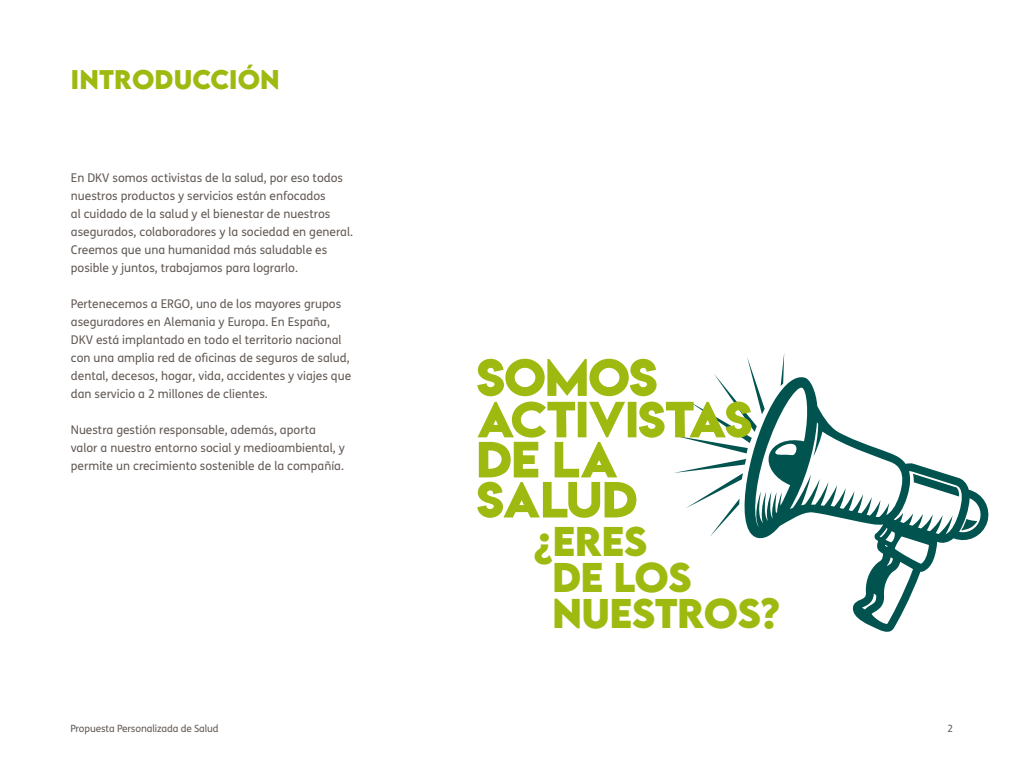
<style>
.page{position:relative;width:1024px;height:768px;background:#fff}
.page>*{position:absolute;margin:0;border:0;box-sizing:border-box;transform-origin:0 0}
.t1{font:700 36.9px/36px "LEMONMILK Pro FTR";letter-spacing:-.02em;color:#9eba11}
.t2{font:700 24px "LEMONMILK Pro FTR";letter-spacing:.005em;color:#9eba11}
.t3{font:12px/18px "FS Me";color:#625954}
.t4{font:10px "FS Me";letter-spacing:-.01em;color:#625954}
</style>
<div class="page">
<svg style="left:755px;top:377px;width:234px;height:255px"></svg>
<svg style="left:961px;top:519px;width:16px;height:11px"></svg>
<svg style="left:913px;top:474px;width:46px;height:23px"></svg>
<svg style="left:781px;top:355px;width:3px;height:31px"></svg>
<svg style="left:477px;top:357px;width:288px;height:180px"></svg>
<h2 class="t2" style="left:71px;top:63px;width:210px">INTRODUCCIÓN</h2>
<p class="t3" style="left:71px;top:168px;width:284px">En DKV somos activistas de la salud, por eso todos nuestros productos y servicios están enfocados<br>al cuidado de la salud y el bienestar de nuestros asegurados, colaboradores y la sociedad en general.<br>Creemos que una humanidad más saludable es posible y juntos, trabajamos para lograrlo.</p>
<p class="t3" style="left:71px;top:294px;width:282px">Pertenecemos a ERGO, uno de los mayores grupos aseguradores en Alemania y Europa. En España, DKV está implantado en todo el territorio nacional con una amplia red de oficinas de seguros de salud, dental, decesos, hogar, vida, accidentes y viajes que dan servicio a 2 millones de clientes.</p>
<p class="t3" style="left:71px;top:420px;width:275px">Nuestra gestión responsable, además, aporta valor a nuestro entorno social y medioambiental, y permite un crecimiento sostenible de la compañía.</p>
<h1 class="t1" style="left:552px;top:524px;width:230px;text-indent:-19px">¿ERES<br>DE LOS<br>NUESTROS?</h1>
<p class="t4" style="left:70px;top:722px;width:150px">Propuesta Personalizada de Salud</p>
<p class="t4" style="left:947px;top:722px;width:7px">2</p>
</div>
